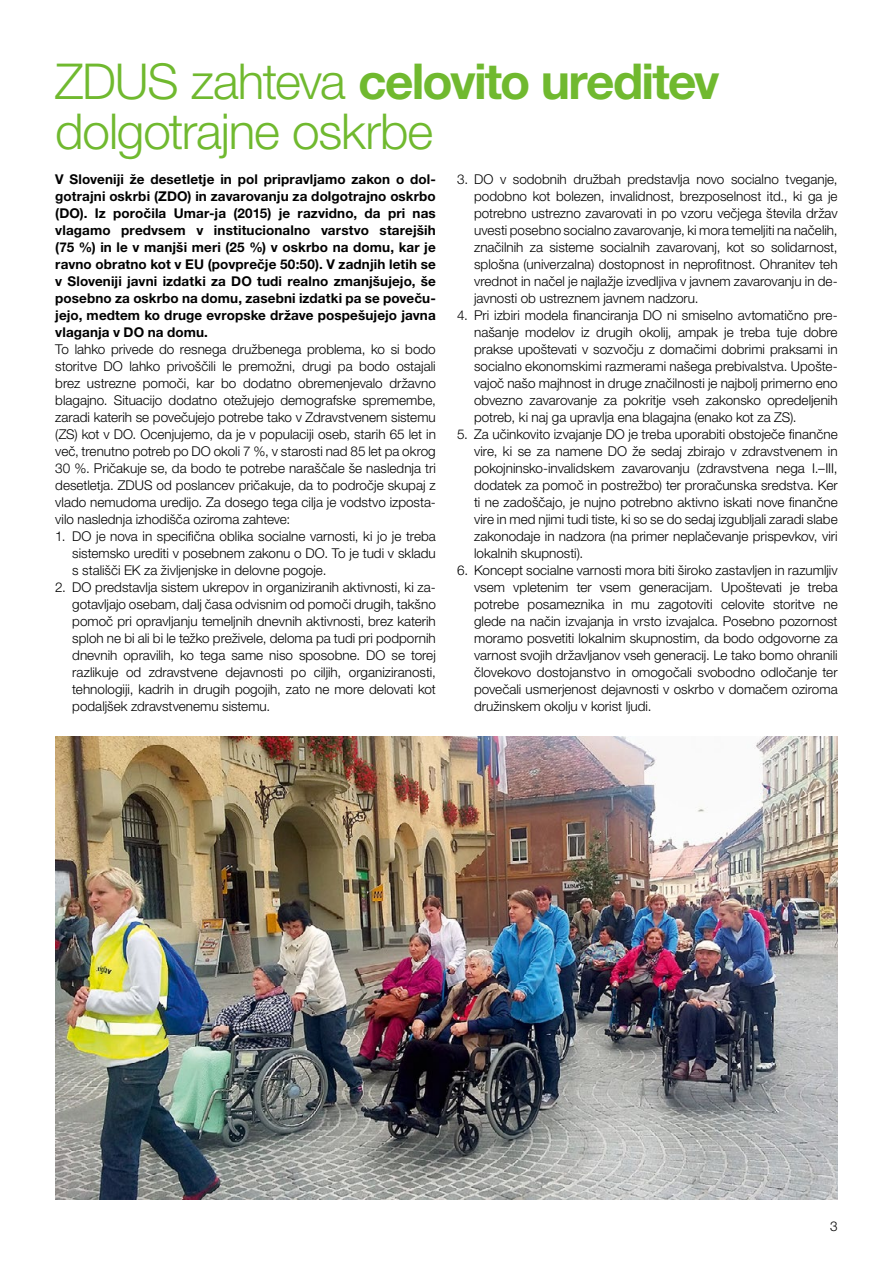
<style>
.page{position:relative;width:893px;height:1263px;background:#fff}
.page>*{position:absolute;margin:0;border:0;box-sizing:border-box;transform-origin:0 0}
.t1{font:300 49.5px/49.5px "Helvetica Neue LT Pro";letter-spacing:-.025em;color:#70b92f}
.t2{font:300 13.5px/17px "Helvetica Neue LT Pro";color:#000;text-align:justify}
.t3{font:700 13.5px/17px "Helvetica Neue LT Pro";letter-spacing:.01em;color:#000;text-align:justify}
.s1{font-weight:700}
</style>
<div class="page">
<img style="left:55px;top:736px;width:783px;height:463px">
<h1 class="t1" style="left:55px;top:56px;width:666px">ZDUS zahteva <span class="s1">celovito ureditev </span>dolgotrajne oskrbe</h1>
<p class="t3" style="left:55px;top:170px;width:382px">V Sloveniji že desetletje in pol pripravljamo zakon o dol&shy;gotrajni oskrbi (ZDO) in zavarovanju za dolgotrajno oskrbo (DO). Iz poročila Umar-ja (2015) je razvidno, da pri nas vlagamo predvsem v institucionalno varstvo starejših (75 %) in le v manjši meri (25 %) v oskrbo na domu, kar je ravno obratno kot v EU (povprečje 50:50). V zadnjih letih se v Sloveniji javni izdatki za DO tudi realno zmanjšujejo, še posebno za oskrbo na domu, zasebni izdatki pa se poveču&shy;jejo, medtem ko druge evropske države pospešujejo javna vlaganja v DO na domu.</p>
<p class="t2" style="left:55px;top:340px;width:382px">To lahko privede do resnega družbenega problema, ko si bodo storitve DO lahko privoščili le premožni, drugi pa bodo ostajali brez ustrezne pomoči, kar bo dodatno obremenjevalo državno blagajno. Situacijo dodatno otežujejo demografske spremembe, zaradi katerih se povečujejo potrebe tako v Zdravstvenem sistemu (ZS) kot v DO. Ocenjujemo, da je v populaciji oseb, starih 65 let in več, trenutno potreb po DO okoli 7 %, v starosti nad 85 let pa okrog 30 %. Pričakuje se, da bodo te potrebe naraščale še naslednja tri desetletja. ZDUS od poslancev pričakuje, da to področje skupaj z vlado nemudoma uredijo. Za dosego tega cilja je vodstvo izposta&shy;vilo naslednja izhodišča oziroma zahteve:</p>
<p class="t2" style="left:72px;top:527px;width:365px;text-indent:-17px">1. DO je nova in specifična oblika socialne varnosti, ki jo je treba sistemsko urediti v posebnem zakonu o DO. To je tudi v skladu s stališči EK za življenjske in delovne pogoje.</p>
<p class="t2" style="left:72px;top:578px;width:365px;text-indent:-17px">2. DO predstavlja sistem ukrepov in organiziranih aktivnosti, ki za&shy;gotavljajo osebam, dalj časa odvisnim od pomoči drugih, takšno pomoč pri opravljanju temeljnih dnevnih aktivnosti, brez katerih sploh ne bi ali bi le težko preživele, deloma pa tudi pri podpornih dnevnih opravilih, ko tega same niso sposobne. DO se torej razlikuje od zdravstvene dejavnosti po ciljih, organiziranosti, tehnologiji, kadrih in drugih pogojih, zato ne more delovati kot podaljšek zdravstvenemu sistemu.</p>
<p class="t2" style="left:474px;top:170px;width:365px;text-indent:-17px">3. DO v sodobnih družbah predstavlja novo socialno tveganje, podobno kot bolezen, invalidnost, brezposelnost itd., ki ga je potrebno ustrezno zavarovati in po vzoru večjega števila držav uvesti posebno socialno zavarovanje, ki mora temeljiti na načelih, značilnih za sisteme socialnih zavarovanj, kot so solidarnost, splošna (univerzalna) dostopnost in neprofitnost. Ohranitev teh vrednot in načel je najlažje izvedljiva v javnem zavarovanju in de&shy;javnosti ob ustreznem javnem nadzoru.</p>
<p class="t2" style="left:474px;top:306px;width:365px;text-indent:-17px">4. Pri izbiri modela financiranja DO ni smiselno avtomatično pre&shy;našanje modelov iz drugih okolij, ampak je treba tuje dobre prakse upoštevati v sozvočju z domačimi dobrimi praksami in socialno ekonomskimi razmerami našega prebivalstva. Upošte&shy;vajoč našo majhnost in druge značilnosti je najbolj primerno eno obvezno zavarovanje za pokritje vseh zakonsko opredeljenih potreb, ki naj ga upravlja ena blagajna (enako kot za ZS).</p>
<p class="t2" style="left:474px;top:425px;width:365px;text-indent:-17px">5. Za učinkovito izvajanje DO je treba uporabiti obstoječe finančne vire, ki se za namene DO že sedaj zbirajo v zdravstvenem in pokojninsko-invalidskem zavarovanju (zdravstvena nega I.–III, dodatek za pomoč in postrežbo) ter proračunska sredstva. Ker ti ne zadoščajo, je nujno potrebno aktivno iskati nove finančne vire in med njimi tudi tiste, ki so se do sedaj izgubljali zaradi slabe zakonodaje in nadzora (na primer neplačevanje prispevkov, viri lokalnih skupnosti).</p>
<p class="t2" style="left:474px;top:561px;width:365px;text-indent:-17px">6. Koncept socialne varnosti mora biti široko zastavljen in razumljiv vsem vpletenim ter vsem generacijam. Upoštevati je treba potrebe posameznika in mu zagotoviti celovite storitve ne glede na način izvajanja in vrsto izvajalca. Posebno pozornost moramo posvetiti lokalnim skupnostim, da bodo odgovorne za varnost svojih državljanov vseh generacij. Le tako bomo ohranili človekovo dostojanstvo in omogočali svobodno odločanje ter povečali usmerjenost dejavnosti v oskrbo v domačem oziroma družinskem okolju v korist ljudi.</p>
<p class="t2" style="left:830px;top:1217px;width:9px">3</p>
</div>
